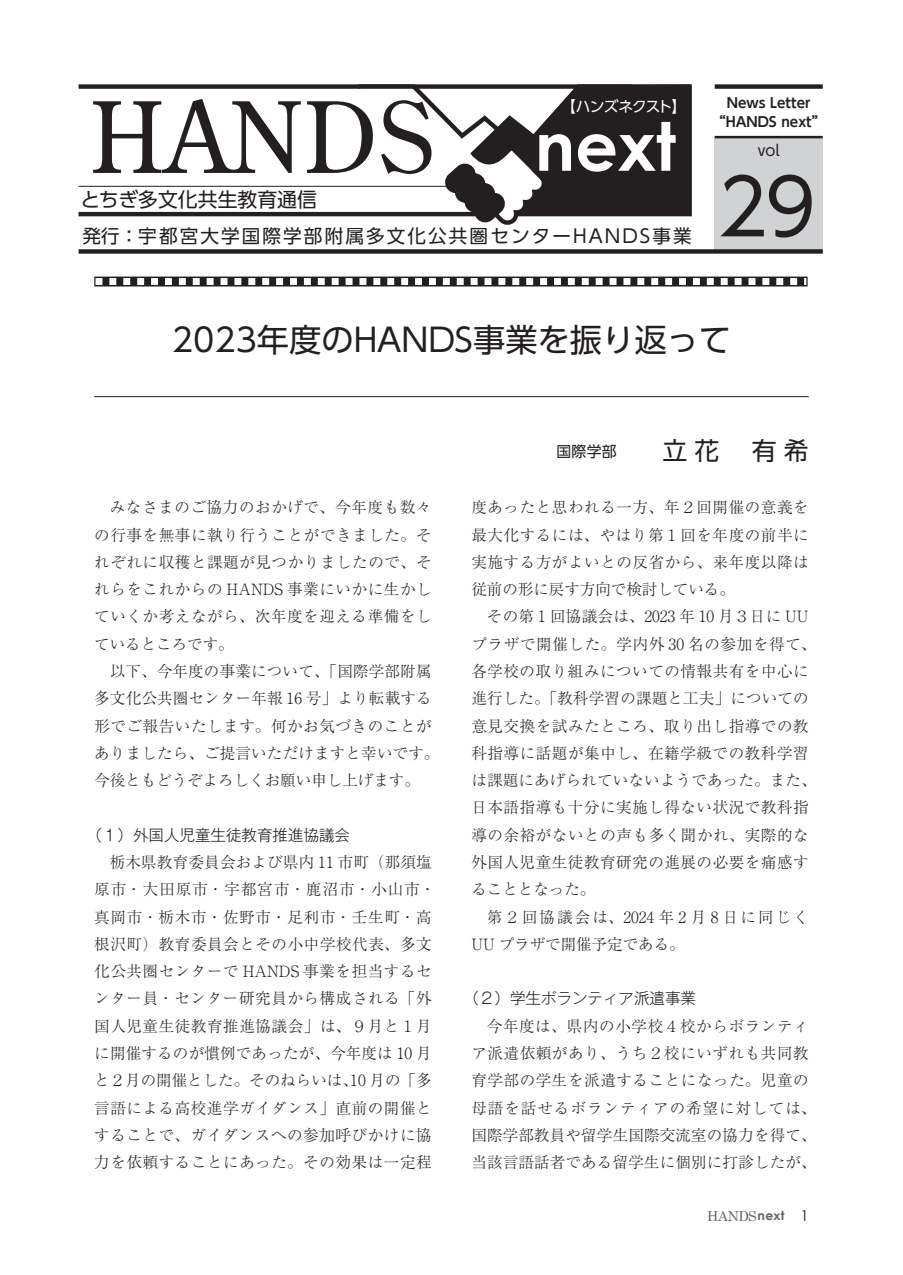
<style>
.page{position:relative;width:903px;height:1275px;background:#fff}
.page>*{position:absolute;margin:0;border:0;box-sizing:border-box;transform-origin:0 0}
.t1{font:76.83px "UD Shin Go Pro";color:#231f20}
.t2{font:700 67.2px "Century Gothic";color:#fff}
.t3{font:32.2px "UD Shin Go Pro";color:#231f20}
.t4{font:24.85px "UD Shin Go Pro";color:#231f20}
.t5{font:19.78px "UD Shin Go Pro";color:#231f20}
.t6{font:18.55px "UD Shin Go Pro";letter-spacing:.115em;color:#231f20}
.t7{font:300 15.58px/27.3px "Ryumin Pr 6 N";letter-spacing:.04em;color:#231f20;text-align:justify}
.t8{font:300 15.58px/27.3px "Ryumin Pr 6 N";letter-spacing:.015em;color:#231f20}
.t9{font:300 15.58px/27.3px "Ryumin Pr 6 N";color:#231f20}
.t10{font:300 15.58px "Gothic MB101 Pr 6 N";color:#231f20}
.t11{font:14.88px "UD Shin Go Pro";letter-spacing:.01em;color:#231f20}
.t12{font:14.7px "UD Shin Go Pro";letter-spacing:-.06em;color:#fff}
.t13{font:700 13.65px/19.8px "UD Shin Go Pro De";color:#231f20;text-align:center}
.t14{font:13.65px "Century";letter-spacing:-.025em;color:#636366}
.s1{font-family:"Century Gothic";font-weight:700;font-size:12.42px}
.s2{font-family:"Century Gothic";font-size:14.88px;color:#231f20}
</style>
<div class="page">
<div style="left:715px;top:137px;width:108px;height:114px;background:#d1d2d4"></div>
<div style="left:79px;top:84px;width:611px;height:5px;background:#231f20"></div>
<svg style="left:93px;top:99px;width:208px;height:74px"></svg>
<svg style="left:307px;top:84px;width:385px;height:141px"></svg>
<div style="left:715px;top:84px;width:108px;height:5px;background:#231f20"></div>
<hr style="left:715px;top:136px;width:108px;height:2px;background:#231f20">
<div style="left:79px;top:249px;width:744px;height:5px;background:#231f20"></div>
<hr style="left:79px;top:212px;width:403px;height:4px;background:#231f20">
<hr style="left:79px;top:186px;width:371px;height:1px;background:#231f20">
<hr style="left:94px;top:396px;width:715px;height:1px;background:#231f20">
<div style="left:94px;top:277px;width:713px;height:9px;background:#231f20"></div>
<svg style="left:95px;top:278px;width:711px;height:7px"></svg>
<p class="t12" style="left:561px;top:95px;width:127px">【ハンズネクスト】</p>
<p class="t5" style="left:80px;top:183px;width:238px">とちぎ多文化共生教育通信</p>
<h2 class="t2" style="left:535px;top:95px;width:143px">next</h2>
<p class="t6" style="left:82px;top:221px;width:611px">発行：宇都宮大学国際学部附属多文化公共圏センターHANDS事業</p>
<p class="t13" style="left:712px;top:92px;width:115px">News Letter “HANDS next”</p>
<p class="t11" style="left:758px;top:139px;width:23px">vol</p>
<h1 class="t1" style="left:717px;top:145px;width:100px">29</h1>
<h3 class="t3" style="left:172px;top:314px;width:561px">2023年度のHANDS事業を振り返って</h3>
<p class="t7" style="left:94px;top:493px;width:339px;text-indent:16px">みなさまのご協力のおかげで、今年度も数々の行事を無事に執り行うことができました。それぞれに収穫と課題が見つかりましたので、それらをこれからの HANDS 事業にいかに生かしていくか考えながら、次年度を迎える準備をしているところです。</p>
<p class="t8" style="left:94px;top:657px;width:347px;text-indent:16px">以下、今年度の事業について、「国際学部附属多文化公共圏センター年報 16 号」より転載する形でご報告いたします。何かお気づきのことがありましたら、ご提言いただけますと幸いです。今後ともどうぞよろしくお願い申し上げます。</p>
<p class="t10" style="left:87px;top:822px;width:265px">（１）外国人児童生徒教育推進協議会</p>
<p class="t7" style="left:94px;top:848px;width:343px;text-align:left;text-indent:16px">栃木県教育委員会および県内 11 市町（那須塩原市・大田原市・宇都宮市・鹿沼市・小山市・真岡市・栃木市・佐野市・足利市・壬生町・高根沢町）教育委員会とその小中学校代表、多文化公共圏センターで HANDS 事業を担当するセンター員・センター研究員から構成される「外国人児童生徒教育推進協議会」は、９月と１月に開催するのが慣例であったが、今年度は 10 月と２月の開催とした。そのねらいは、10 月の「多言語による高校進学ガイダンス」直前の開催とすることで、ガイダンスへの参加呼びかけに協力を依頼することにあった。その効果は一定程</p>
<p class="t11" style="left:556px;top:439px;width:62px">国際学部</p>
<h3 class="t4" style="left:662px;top:431px;width:148px">立花　有希</h3>
<p class="t7" style="left:471px;top:493px;width:339px">度あったと思われる一方、年２回開催の意義を最大化するには、やはり第１回を年度の前半に実施する方がよいとの反省から、来年度以降は従前の形に戻す方向で検討している。</p>
<p class="t7" style="left:471px;top:602px;width:347px;text-align:left;text-indent:16px">その第１回協議会は、2023 年 10 月３日に UUプラザで開催した。学内外 30 名の参加を得て、各学校の取り組みについての情報共有を中心に進行した。「教科学習の課題と工夫」についての意見交換を試みたところ、取り出し指導での教科指導に話題が集中し、在籍学級での教科学習は課題にあげられていないようであった。また、日本語指導も十分に実施し得ない状況で教科指導の余裕がないとの声も多く聞かれ、実際的な外国人児童生徒教育研究の進展の必要を痛感することとなった。</p>
<p class="t9" style="left:471px;top:902px;width:339px;text-indent:16px">第２回協議会は、2024 年 2 月 8 日に同じく<br>UU プラザで開催予定である。</p>
<p class="t10" style="left:464px;top:986px;width:234px">（２）学生ボランティア派遣事業</p>
<p class="t7" style="left:471px;top:1011px;width:347px;text-align:center">今年度は、県内の小学校４校からボランティ<br>ア派遣依頼があり、うち２校にいずれも共同教育学部の学生を派遣することになった。児童の母語を話せるボランティアの希望に対しては、国際学部教員や留学生国際交流室の協力を得て、当該言語話者である留学生に個別に打診したが、</p>
<p class="t14" style="left:707px;top:1204px;width:103px">HANDS<span class="s1">next</span> <span class="s2">1</span></p>
</div>
